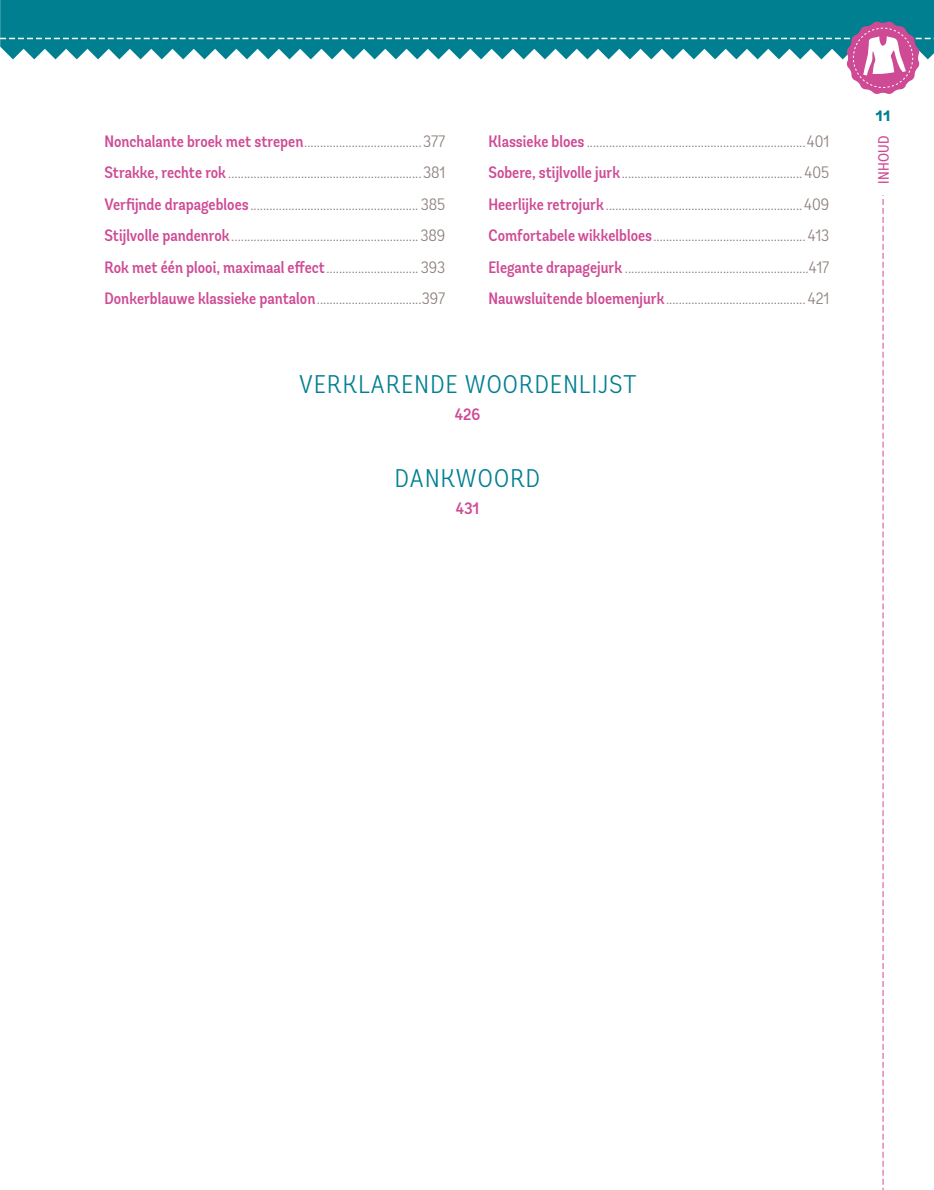
<style>
.page{position:relative;width:934px;height:1190px;background:#fff}
.page>*{position:absolute;margin:0;border:0;box-sizing:border-box;transform-origin:0 0}
.t1{font:300 condensed 25.5px "Andes";letter-spacing:.05em;color:#007f91}
.t2{font:300 condensed 16.5px/31.5px "Andes";color:#8e807c;text-align:justify}
.t3{font:500 condensed 16.5px "Andes";color:#cf4a95}
.t4{font:15px "Andes Condensed";letter-spacing:.005em;color:#cf4a95}
.t5{font:800 condensed 15px "Andes";color:#007f91}
.s1{font-weight:500;color:#cf4a95}
</style>
<div class="page">
<svg style="left:882px;top:195px;width:1px;height:994px"></svg>
<div style="left:0;top:0;width:933px;height:22px;background:#007f91"></div>
<svg style="left:0;top:22px;width:933px;height:72px"></svg>
<div style="left:852px;top:28px;width:60px;height:60px;border:1px dashed #fff;border-radius:50%"></div>
<p class="t2" style="left:104px;top:125px;width:342px"><span class="s1">Nonchalante broek met strepen</span>.....................................377<br><span class="s1">Strakke, rechte rok</span> .............................................................381<br><span class="s1">Verfijnde drapagebloes</span>..................................................... 385<br><span class="s1">Stijlvolle pandenrok</span>........................................................... 389<br><span class="s1">Rok met één plooi, maximaal effect</span>............................. 393<br><span class="s1">Donkerblauwe klassieke pantalon</span>.................................397</p>
<p class="t2" style="left:488px;top:125px;width:342px"><span class="s1">Klassieke bloes</span> .....................................................................401<br><span class="s1">Sobere, stijlvolle jurk</span>......................................................... 405<br><span class="s1">Heerlijke retrojurk</span>..............................................................409<br><span class="s1">Comfortabele wikkelbloes</span>................................................ 413<br><span class="s1">Elegante drapagejurk</span> ..........................................................417<br><span class="s1">Nauwsluitende bloemenjurk</span>............................................ 421</p>
<h1 class="t1" style="left:299px;top:368px;width:339px">VERKLARENDE WOORDENLIJST</h1>
<p class="t3" style="left:454px;top:404px;width:27px">426</p>
<h1 class="t1" style="left:395px;top:463px;width:147px">DANKWOORD</h1>
<p class="t3" style="left:455px;top:498px;width:25px">431</p>
<p class="t5" style="left:875px;top:106px;width:16px">11</p>
<p class="t4" style="left:874px;top:183px;width:49px;rotate:-90deg">INHOUD</p>
</div>
